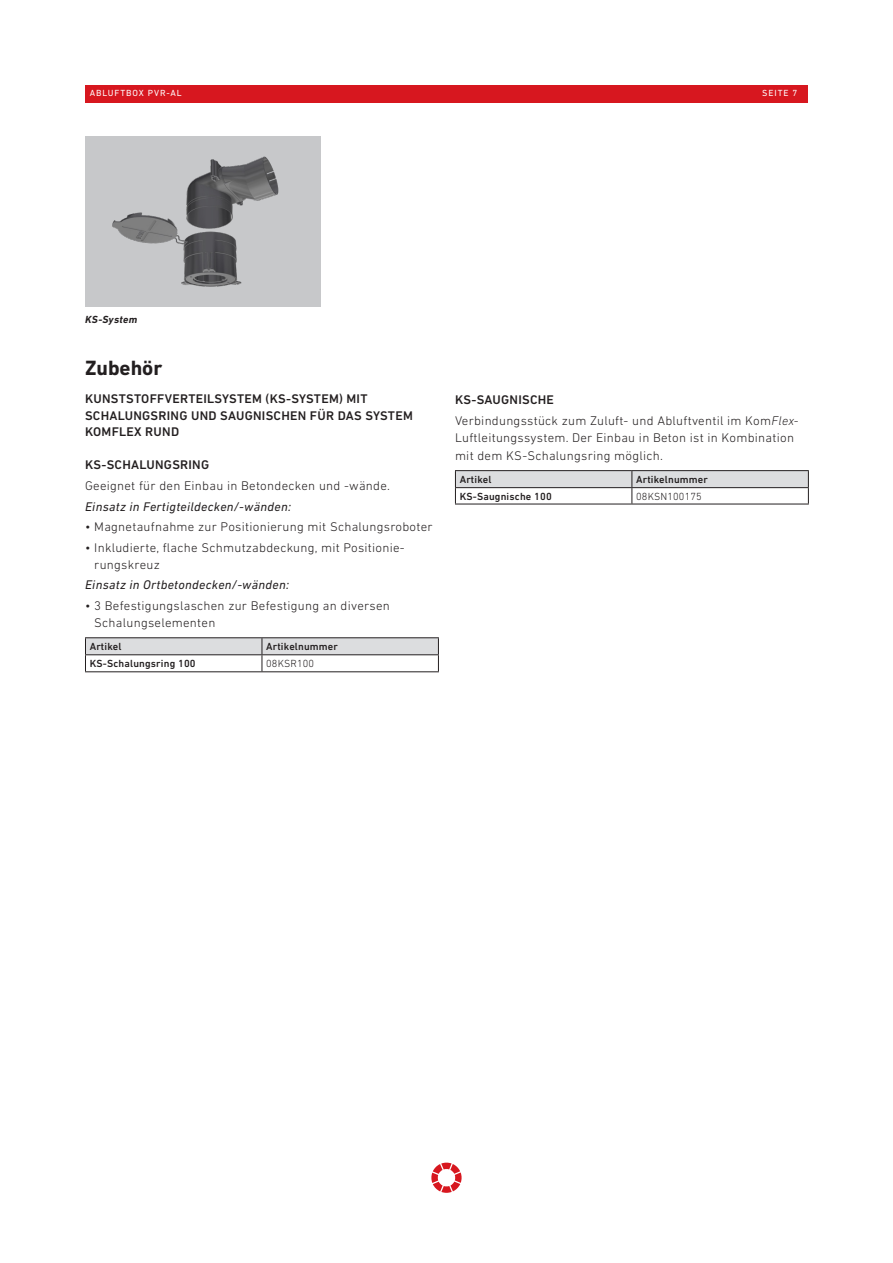
<style>
.page{position:relative;width:893px;height:1263px;background:#fff}
.page>*{position:absolute;margin:0;border:0;box-sizing:border-box;transform-origin:0 0}
.t1{font:700 21px "DIN Next LT Pro";color:#231f20}
.t2{font:300 12.75px/16.5px "DIN Next LT Pro";letter-spacing:.02em;color:#231f20}
.t3{font:500 12.75px/16.5px "DIN Next LT Pro";letter-spacing:.02em;color:#231f20}
.t4{font:italic 12.75px "DIN Next LT Pro";letter-spacing:.02em;color:#231f20}
.Tabelle_Bold{font:500 10.5px "DIN Next LT Pro";letter-spacing:.015em;color:#231f20}
.Tabelle{font:300 10.5px "DIN Next LT Pro";letter-spacing:.015em;color:#231f20}
.t5{font:italic 700 10.5px "DIN Next LT Pro";letter-spacing:.03em;color:#231f20}
.t6{font:9px "DIN Next LT Pro";letter-spacing:.1em;color:#fff}
.s1{font-style:italic}
</style>
<div class="page">
<svg style="left:431px;top:1162px;width:31px;height:31px"></svg>
<div style="left:85px;top:85px;width:723px;height:17px;background:#d7171f"></div>
<div style="left:85px;top:136px;width:236px;height:170px;background:#c7c8ca"></div>
<img style="left:112px;top:156px;width:167px;height:131px">
<hr style="left:85px;top:637px;width:177px;height:1px;background:#231f20">
<hr style="left:262px;top:637px;width:177px;height:1px;background:#231f20">
<hr style="left:85px;top:671px;width:177px;height:1px;background:#231f20">
<hr style="left:262px;top:671px;width:177px;height:1px;background:#231f20">
<svg style="left:85px;top:638px;width:354px;height:33px"></svg>
<hr style="left:455px;top:470px;width:177px;height:1px;background:#231f20">
<hr style="left:632px;top:470px;width:177px;height:1px;background:#231f20">
<hr style="left:455px;top:504px;width:177px;height:1px;background:#231f20">
<hr style="left:632px;top:504px;width:177px;height:1px;background:#231f20">
<svg style="left:455px;top:471px;width:354px;height:33px"></svg>
<p class="t6" style="left:90px;top:88px;width:94px">ABLUFTBOX PVR-AL</p>
<p class="t6" style="left:762px;top:88px;width:37px">SEITE 7</p>
<p class="t5" style="left:85px;top:313px;width:54px">KS-System</p>
<p class="t1" style="left:85px;top:356px;width:79px">Zubehör</p>
<p class="t3" style="left:85px;top:390px;width:329px">KUNSTSTOFFVERTEILSYSTEM (KS-SYSTEM) MIT<br>SCHALUNGSRING UND SAUGNISCHEN FÜR DAS SYSTEM<br>KOMFLEX RUND</p>
<p class="t3" style="left:85px;top:456px;width:126px">KS-SCHALUNGSRING</p>
<p class="t2" style="left:85px;top:477px;width:306px">Geeignet für den Einbau in Betondecken und -wände.</p>
<p class="t4" style="left:85px;top:499px;width:207px">Einsatz in Fertigteildecken/-wänden:</p>
<p class="t2" style="left:85px;top:519px;width:349px">• Magnetaufnahme zur Positionierung mit Schalungsroboter</p>
<p class="t2" style="left:94px;top:539px;width:312px;text-indent:-9px">• Inkludierte, flache Schmutzabdeckung, mit Positionie&shy;rungskreuz</p>
<p class="t4" style="left:85px;top:578px;width:205px">Einsatz in Ortbetondecken/-wänden:</p>
<p class="t2" style="left:94px;top:597px;width:297px;text-indent:-9px">• 3 Befestigungslaschen zur Befestigung an diversen<br>Schalungselementen</p>
<p class="Tabelle_Bold" style="left:90px;top:640px;width:33px">Artikel</p>
<p class="Tabelle_Bold" style="left:266px;top:640px;width:73px">Artikelnummer</p>
<p class="Tabelle_Bold" style="left:90px;top:657px;width:107px">KS-Schalungsring 100</p>
<p class="Tabelle" style="left:266px;top:657px;width:49px">08KSR100</p>
<p class="t3" style="left:455px;top:392px;width:100px">KS-SAUGNISCHE</p>
<p class="t2" style="left:455px;top:412px;width:345px">Verbindungsstück zum Zuluft- und Abluftventil im Kom<span class="s1">Flex-<br></span>Luftleitungssystem. Der Einbau in Beton ist in Kombination</p>
<p class="t2" style="left:455px;top:447px;width:210px">mit dem KS-Schalungsring möglich.</p>
<p class="Tabelle_Bold" style="left:460px;top:473px;width:33px">Artikel</p>
<p class="Tabelle_Bold" style="left:636px;top:473px;width:73px">Artikelnummer</p>
<p class="Tabelle_Bold" style="left:460px;top:490px;width:94px">KS-Saugnische 100</p>
<p class="Tabelle" style="left:636px;top:490px;width:67px">08KSN100175</p>
</div>
